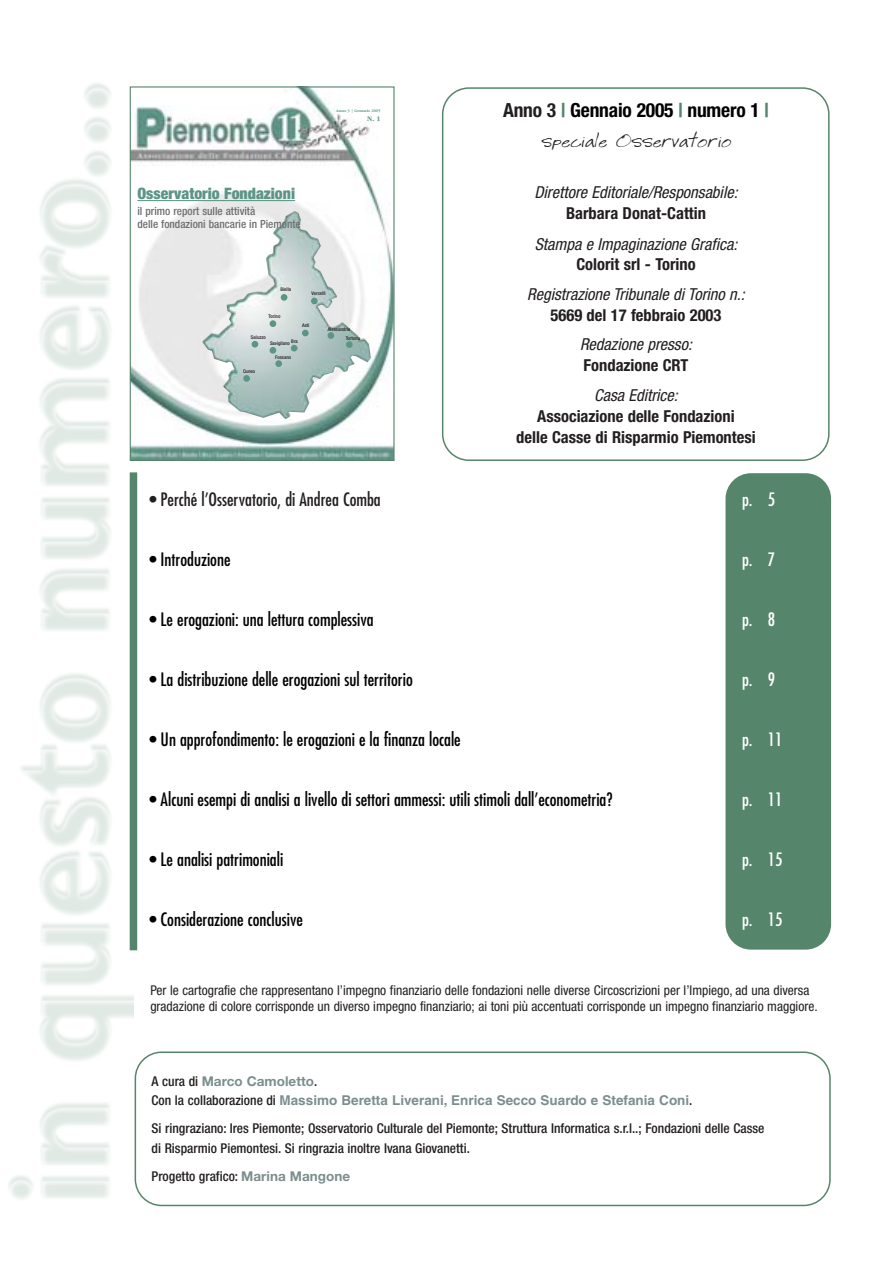
<style>
.page{position:relative;width:893px;height:1262px;background:#fff}
.page>*{position:absolute;margin:0;border:0;box-sizing:border-box;transform-origin:0 0}
.t1{font:700 condensed 19.5px "Helvetica Neue";letter-spacing:-.01em;color:#000}
.t2{font:19.5px "Timothy";letter-spacing:-.015em;color:#231f20}
.t3{font:condensed 18px "Futura";color:#000}
.t4{font:condensed 18px "Futura";color:#231f20}
.t5{font:condensed 18px "Futura";color:#fff}
.t6{font:700 condensed 16.5px/21px "Helvetica Neue";color:#231f20;text-align:center}
.t7{font:italic condensed 16.5px "Helvetica Neue";color:#231f20}
.t8{font:900 condensed 15.75px "Helvetica Neue";color:#5c9586}
.t9{font:condensed 13.5px/16.2px "Helvetica Neue";color:#231f20}
.t10{font:500 condensed 13.5px/19.5px "Helvetica Neue";color:#231f20}
.t11{font:700 13.5px "Helvetica";color:#7b8e8d}
.t12{font:700 13.5px "Helvetica Neue";color:#7b8e8d}
.t13{font:500 condensed 11.25px/13.5px "Helvetica Neue";color:#6d6e70}
.t14{font:700 7.2px "Garamond";color:#5c9586}
.t15{font:500 condensed 5.1px/9px "Helvetica Neue";color:#231f20}
.t16{font:700 4.05px "Garamond";letter-spacing:-.01em;color:#5c9586}
.s1{color:#231f20}
.s2{color:#55856b}
.s3{font-weight:500;font-stretch:condensed;color:#231f20}
.s4{font-family:"Helvetica Neue";font-weight:500;font-stretch:condensed;color:#231f20}
.s5{font-weight:700;font-stretch:normal;color:#7b8e8d}
</style>
<div class="page">
<div style="left:725px;top:473px;width:106px;height:476px;background:#55856b;border-radius:26px"></div>
<div style="left:130px;top:472px;width:7px;height:478px;background:#55856b"></div>
<img style="left:132px;top:88px;width:260px;height:371px">
<img style="left:202px;top:211px;width:169px;height:208px">
<div style="left:281px;top:294px;width:6px;height:7px;background:#5c9586;border-radius:50%"></div>
<div style="left:311px;top:298px;width:7px;height:6px;background:#5c9586;border-radius:50%"></div>
<div style="left:327px;top:332px;width:7px;height:7px;background:#5c9586;border-radius:50%"></div>
<div style="left:346px;top:341px;width:6px;height:7px;background:#5c9586;border-radius:50%"></div>
<div style="left:269px;top:320px;width:7px;height:7px;background:#5c9586;border-radius:50%"></div>
<div style="left:302px;top:330px;width:7px;height:6px;background:#5c9586;border-radius:50%"></div>
<svg style="left:291px;top:345px;width:6px;height:6px"></svg>
<div style="left:269px;top:347px;width:7px;height:7px;background:#5c9586;border-radius:50%"></div>
<div style="left:251px;top:341px;width:7px;height:6px;background:#5c9586;border-radius:50%"></div>
<div style="left:275px;top:360px;width:7px;height:7px;background:#5c9586;border-radius:50%"></div>
<div style="left:243px;top:375px;width:7px;height:7px;background:#5c9586;border-radius:50%"></div>
<hr style="left:137px;top:200px;width:37px;height:1px;background:#5c9586">
<hr style="left:174px;top:200px;width:121px;height:1px;background:#5c9586">
<div style="left:130px;top:86px;width:264px;height:375px;border:1px solid #55856b"></div>
<svg style="left:442px;top:87px;width:387px;height:374px"></svg>
<svg style="left:135px;top:1051px;width:695px;height:155px"></svg>
<p class="t16" style="left:336px;top:109px;width:46px">Anno 3 | Gennaio 2005</p>
<p class="t14" style="left:367px;top:116px;width:15px">N. 1</p>
<p class="t8" style="left:137px;top:188px;width:159px">Osservatorio Fondazioni</p>
<p class="t13" style="left:137px;top:205px;width:165px">il primo report sulle attività<br>delle fondazioni bancarie in Piemonte</p>
<p class="t15" style="left:280px;top:285px;width:12px">Biella</p>
<p class="t15" style="left:268px;top:312px;width:13px">Torino</p>
<p class="t15" style="left:311px;top:289px;width:16px">Vercelli</p>
<p class="t15" style="left:302px;top:321px;width:9px">Asti</p>
<p class="t15" style="left:251px;top:333px;width:16px">Saluzzo</p>
<p class="t15" style="left:291px;top:337px;width:8px">Bra</p>
<p class="t15" style="left:270px;top:339px;width:21px">Savigliano</p>
<p class="t15" style="left:243px;top:367px;width:14px">Cuneo</p>
<p class="t15" style="left:275px;top:353px;width:18px">Fossano</p>
<p class="t15" style="left:345px;top:325px;width:16px;text-indent:-18px">Alessandria<br>Tortona</p>
<p class="t1" style="left:503px;top:103px;width:267px"><span class="s1">Anno 3</span> <span class="s2">|</span> Gennaio 2005 <span class="s2">|</span> numero 1 <span class="s2">|</span></p>
<p class="t2" style="left:541px;top:133px;width:192px">speciale Osservatorio</p>
<p class="t7" style="left:534px;top:186px;width:205px">Direttore Editoriale/Responsabile:</p>
<p class="t6" style="left:566px;top:204px;width:141px">Barbara Donat-Cattin</p>
<p class="t7" style="left:534px;top:238px;width:204px">Stampa e Impaginazione Grafica:</p>
<p class="t6" style="left:576px;top:255px;width:121px">Colorit srl - Torino</p>
<p class="t7" style="left:527px;top:288px;width:219px">Registrazione Tribunale di Torino n.:</p>
<p class="t6" style="left:550px;top:306px;width:172px">5669 del 17 febbraio 2003</p>
<p class="t7" style="left:580px;top:338px;width:113px">Redazione presso:</p>
<p class="t6" style="left:583px;top:356px;width:106px">Fondazione CRT</p>
<p class="t7" style="left:594px;top:389px;width:85px">Casa Editrice:</p>
<p class="t6" style="left:516px;top:407px;width:241px">Associazione delle Fondazioni<br>delle Casse di Risparmio Piemontesi</p>
<p class="t4" style="left:149px;top:490px;width:233px">• Perché l’Osservatorio, di Andrea Comba</p>
<p class="t5" style="left:742px;top:490px;width:34px">p. 5</p>
<p class="t3" style="left:149px;top:550px;width:83px">• Introduzione</p>
<p class="t5" style="left:742px;top:550px;width:34px">p. 7</p>
<p class="t3" style="left:149px;top:610px;width:226px">• Le erogazioni: una lettura complessiva</p>
<p class="t5" style="left:742px;top:610px;width:34px">p. 8</p>
<p class="t3" style="left:149px;top:670px;width:265px">• La distribuzione delle erogazioni sul territorio</p>
<p class="t5" style="left:742px;top:670px;width:34px">p. 9</p>
<p class="t3" style="left:149px;top:730px;width:313px">• Un approfondimento: le erogazioni e la finanza locale</p>
<p class="t5" style="left:742px;top:730px;width:42px">p. 11</p>
<p class="t3" style="left:149px;top:790px;width:464px">• Alcuni esempi di analisi a livello di settori ammessi: utili stimoli dall’econometria?</p>
<p class="t5" style="left:742px;top:790px;width:42px">p. 11</p>
<p class="t3" style="left:149px;top:850px;width:135px">• Le analisi patrimoniali</p>
<p class="t5" style="left:742px;top:850px;width:42px">p. 15</p>
<p class="t3" style="left:149px;top:910px;width:155px">• Considerazione conclusive</p>
<p class="t5" style="left:742px;top:910px;width:42px">p. 15</p>
<p class="t9" style="left:150px;top:983px;width:668px">Per le cartografie che rappresentano l’impegno finanziario delle fondazioni nelle diverse Circoscrizioni per l’Impiego, ad una diversa gradazione di colore corrisponde un diverso impegno finanziario; ai toni più accentuati corrisponde un impegno finanziario maggiore.</p>
<p class="t12" style="left:152px;top:1076px;width:167px"><span class="s3">A cura di</span> Marco Camoletto<span class="s3">.</span></p>
<p class="t11" style="left:152px;top:1095px;width:542px"><span class="s4">Con la collaborazione di</span> Massimo Beretta Liverani, Enrica Secco Suardo e Stefania Coni<span class="s4">.</span></p>
<p class="t10" style="left:152px;top:1119px;width:614px">Si ringraziano: Ires Piemonte; Osservatorio Culturale del Piemonte; Struttura Informatica s.r.l..; Fondazioni delle Casse di Risparmio Piemontesi. Si ringrazia inoltre Ivana Giovanetti.</p>
<p class="t10" style="left:152px;top:1167px;width:200px">Progetto grafico: <span class="s5">Marina Mangone</span></p>
</div>
